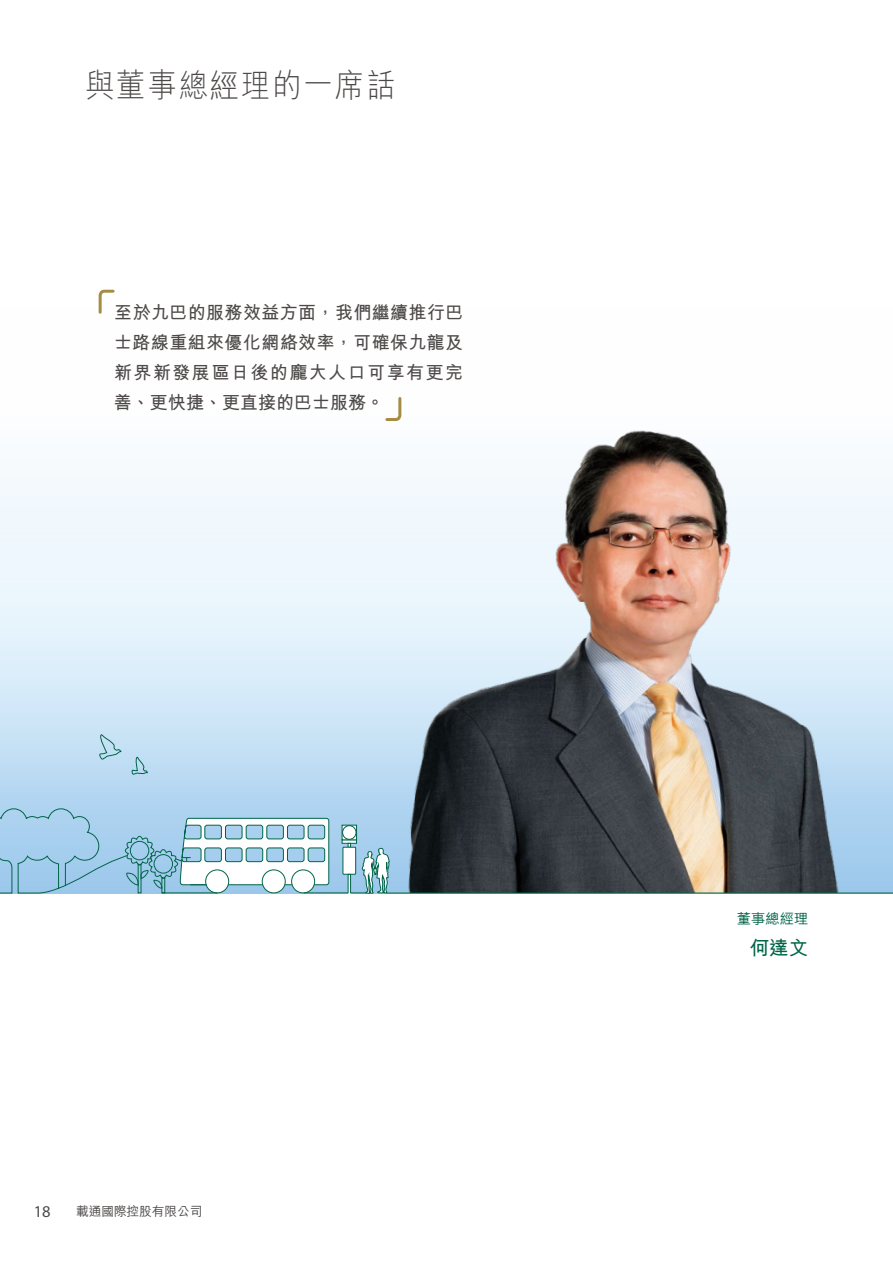
<style>
.page{position:relative;width:893px;height:1263px;background:#fff}
.page>*{position:absolute;margin:0;border:0;box-sizing:border-box;transform-origin:0 0}
.t1{font:300 33px "M Hei HK";letter-spacing:.05em;color:#4c4948;scale:.9 1}
.t2{font:700 19.5px "M Hei HK";color:#006548}
.t3{font:700 18px/30px "M Hei HK";letter-spacing:.02em;color:#4c4948;text-align:justify}
.t4{font:16.5px "Myriad Pro";color:#4c4948}
.t5{font:500 14.25px "M Hei HK";color:#006548}
.t6{font:500 12.75px "M Hei HK";letter-spacing:-.01em;color:#4c4948}
</style>
<div class="page">
<div style="left:0;top:309px;width:892px;height:584px;background:linear-gradient(to bottom,#fff,#a9d1ef)"></div>
<img style="left:375px;top:346px;width:467px;height:546px">
<hr style="left:303px;top:892px;width:45px;height:1px;background:#006548">
<svg style="left:98px;top:733px;width:50px;height:44px;background:#b5d7e9"></svg>
<hr style="left:386px;top:892px;width:506px;height:1px;background:#006548">
<svg style="left:0;top:807px;width:328px;height:86px"></svg>
<svg style="left:341px;top:840px;width:16px;height:3px"></svg>
<div style="left:343px;top:847px;width:12px;height:27px;background:#fff"></div>
<div style="left:342px;top:846px;width:14px;height:28px;border:1px solid #006548"></div>
<svg style="left:347px;top:842px;width:43px;height:52px"></svg>
<svg style="left:341px;top:824px;width:16px;height:16px"></svg>
<div style="left:342px;top:825px;width:14px;height:14px;border:1px solid #006548;border-radius:50%"></div>
<svg style="left:97px;top:289px;width:19px;height:26px"></svg>
<svg style="left:384px;top:395px;width:18px;height:27px"></svg>
<h1 class="t1" style="left:85px;top:62px;width:346px">與董事總經理的一席話</h1>
<p class="t3" style="left:114px;top:296px;width:351px">至於九巴的服務效益方面，我們繼續推行巴士路線重組來優化網絡效率，可確保九龍及新界新發展區日後的龐大人口可享有更完善、更快捷、更直接的巴士服務。</p>
<p class="t4" style="left:34px;top:1201px;width:18px">18</p>
<p class="t6" style="left:76px;top:1201px;width:128px">載通國際控股有限公司</p>
<p class="t5" style="left:736px;top:908px;width:73px">董事總經理</p>
<p class="t2" style="left:749px;top:933px;width:60px">何達文</p>
</div>
